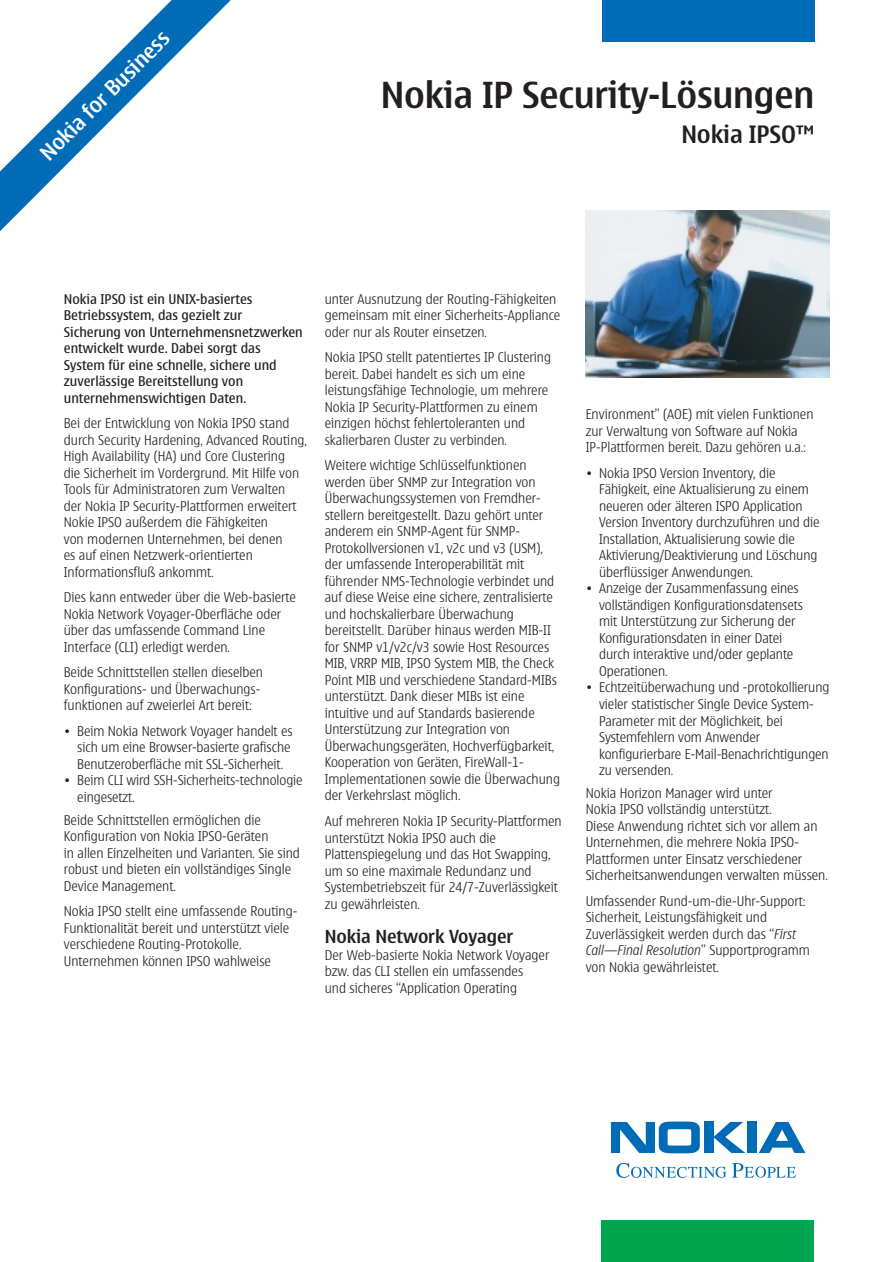
<style>
.page{position:relative;width:893px;height:1262px;background:#fff}
.page>*{position:absolute;margin:0;border:0;box-sizing:border-box;transform-origin:0 0}
.t1{font:600 36px "Nokia Sans";letter-spacing:-.005em;color:#231f20}
.t2{font:600 24px "Nokia Sans";letter-spacing:-.005em;color:#231f20}
.t3{font:600 21px "Nokia Sans";color:#fff}
.t4{font:600 18px "Nokia Sans";letter-spacing:-.005em;color:#231f20}
.t5{font:300 13.5px/16.5px "Nokia Sans";color:#231f20}
.t6{font:13.5px/16.5px "Nokia Sans";color:#231f20}
.s1{font-style:italic}
</style>
<div class="page">
<img style="left:586px;top:210px;width:243px;height:167px">
<div style="left:601px;top:0;width:213px;height:42px;background:#006bb6"></div>
<div style="left:601px;top:1220px;width:213px;height:41px;background:#00a54f"></div>
<svg style="left:0;top:0;width:231px;height:231px"></svg>
<svg style="left:616px;top:1162px;width:110px;height:16px"></svg>
<svg style="left:732px;top:1163px;width:63px;height:14px"></svg>
<div style="left:703px;top:1122px;width:10px;height:31px;background:#006bb6"></div>
<svg style="left:713px;top:1122px;width:32px;height:31px"></svg>
<div style="left:747px;top:1122px;width:10px;height:31px;background:#006bb6"></div>
<svg style="left:758px;top:1122px;width:47px;height:31px"></svg>
<svg style="left:611px;top:1121px;width:88px;height:32px"></svg>
<h3 class="t3" style="left:37px;top:150px;width:174px;rotate:-45deg">Nokia for Business</h3>
<h1 class="t1" style="left:380px;top:78px;width:435px">Nokia IP Security-Lösungen</h1>
<h2 class="t2" style="left:681px;top:123px;width:134px">Nokia IPSO™</h2>
<p class="t6" style="left:64px;top:291px;width:240px">Nokia IPSO ist ein UNIX-basiertes Betriebssystem, das gezielt zur Sicherung von Unternehmensnetzwerken entwickelt wurde. Dabei sorgt das System für eine schnelle, sichere und zuverlässige Bereitstellung von unternehmenswichtigen Daten.</p>
<p class="t5" style="left:64px;top:416px;width:244px">Bei der Entwicklung von Nokia IPSO stand durch Security Hardening, Advanced Routing, High Availability (HA) und Core Clustering<br>die Sicherheit im Vordergrund. Mit Hilfe von Tools für Administratoren zum Verwalten<br>der Nokia IP Security-Plattformen erweitert Nokie IPSO außerdem die Fähigkeiten<br>von modernen Unternehmen, bei denen<br>es auf einen Netzwerk-orientierten Informationsfluß ankommt.</p>
<p class="t5" style="left:64px;top:590px;width:234px">Dies kann entweder über die Web-basierte Nokia Network Voyager-Oberfläche oder über das umfassende Command Line Interface (CLI) erledigt werden.</p>
<p class="t5" style="left:64px;top:665px;width:201px">Beide Schnittstellen stellen dieselben<br>Konfigurations- und Überwachungs&shy;funktionen auf zweierlei Art bereit:</p>
<p class="t5" style="left:77px;top:723px;width:217px;text-indent:-14px">• Beim Nokia Network Voyager handelt es sich um eine Browser-basierte grafische<br>Benutzeroberfläche mit SSL-Sicherheit.</p>
<p class="t5" style="left:77px;top:773px;width:227px;text-indent:-14px">• Beim CLI wird SSH-Sicherheits-technologie eingesetzt.</p>
<p class="t5" style="left:64px;top:812px;width:238px">Beide Schnittstellen ermöglichen die Konfiguration von Nokia IPSO-Geräten<br>in allen Einzelheiten und Varianten. Sie sind robust und bieten ein vollständiges Single Device Management.</p>
<p class="t5" style="left:64px;top:903px;width:235px">Nokia IPSO stellt eine umfassende Routing-Funktionalität bereit und unterstützt viele verschiedene Routing-Protokolle.<br>Unternehmen können IPSO wahlweise</p>
<p class="t5" style="left:325px;top:291px;width:237px">unter Ausnutzung der Routing-Fähigkeiten gemeinsam mit einer Sicherheits-Appliance oder nur als Router einsetzen.</p>
<p class="t5" style="left:325px;top:350px;width:228px">Nokia IPSO stellt patentiertes IP Clustering bereit. Dabei handelt es sich um eine leistungsfähige Technologie, um mehrere Nokia IP Security-Plattformen zu einem einzigen höchst fehlertoleranten und skalierbaren Cluster zu verbinden.</p>
<p class="t5" style="left:325px;top:458px;width:237px">Weitere wichtige Schlüsselfunktionen werden über SNMP zur Integration von Überwachungssystemen von Fremdher&shy;stellern bereitgestellt. Dazu gehört unter anderem ein SNMP-Agent für SNMP-Protokollversionen v1, v2c und v3 (USM), der umfassende Interoperabilität mit führender NMS-Technologie verbindet und auf diese Weise eine sichere, zentralisierte und hochskalierbare Überwachung bereitstellt. Darüber hinaus werden MIB-II for SNMP v1/v2c/v3 sowie Host Resources MIB, VRRP MIB, IPSO System MIB, the Check Point MIB und verschiedene Standard-MIBs unterstützt. Dank dieser MIBs ist eine intuitive und auf Standards basierende Unterstützung zur Integration von Überwachungsgeräten, Hochverfügbarkeit, Kooperation von Geräten, FireWall-1- Implementationen sowie die Überwachung der Verkehrslast möglich.</p>
<p class="t5" style="left:325px;top:813px;width:238px">Auf mehreren Nokia IP Security-Plattformen unterstützt Nokia IPSO auch die Plattenspiegelung und das Hot Swapping, um so eine maximale Redundanz und Systembetriebszeit für 24/7-Zuverlässigkeit zu gewährleisten.</p>
<h3 class="t4" style="left:325px;top:928px;width:190px">Nokia Network Voyager</h3>
<p class="t5" style="left:325px;top:947px;width:226px">Der Web-basierte Nokia Network Voyager bzw. das CLI stellen ein umfassendes<br>und sicheres “Application Operating</p>
<p class="t5" style="left:585px;top:407px;width:229px">Environment” (AOE) mit vielen Funktionen zur Verwaltung von Software auf Nokia<br>IP-Plattformen bereit. Dazu gehören u.a.:</p>
<p class="t5" style="left:599px;top:465px;width:222px;text-indent:-14px">• Nokia IPSO Version Inventory, die Fähigkeit, eine Aktualisierung zu einem neueren oder älteren ISPO Application Version Inventory durchzuführen und die Installation, Aktualisierung sowie die Aktivierung/Deaktivierung und Löschung überflüssiger Anwendungen.</p>
<p class="t5" style="left:599px;top:581px;width:205px;text-indent:-14px">• Anzeige der Zusammenfassung eines vollständigen Konfigurationsdatensets mit Unterstützung zur Sicherung der Konfigurationsdaten in einer Datei durch interaktive und/oder geplante Operationen.</p>
<p class="t5" style="left:599px;top:680px;width:232px;text-indent:-14px">• Echtzeitüberwachung und -protokollierung vieler statistischer Single Device System-Parameter mit der Möglichkeit, bei Systemfehlern vom Anwender konfigurierbare E-Mail-Benachrichtigungen zu versenden.</p>
<p class="t5" style="left:585px;top:785px;width:244px">Nokia Horizon Manager wird unter<br>Nokia IPSO vollständig unterstützt.<br>Diese Anwendung richtet sich vor allem an Unternehmen, die mehrere Nokia IPSO-Plattformen unter Einsatz verschiedener Sicherheitsanwendungen verwalten müssen.</p>
<p class="t5" style="left:585px;top:893px;width:226px">Umfassender Rund-um-die-Uhr-Support:<br>Sicherheit, Leistungsfähigkeit und Zuverlässigkeit werden durch das “<span class="s1">First Call—Final Resolution</span>” Supportprogramm von Nokia gewährleistet.</p>
</div>
